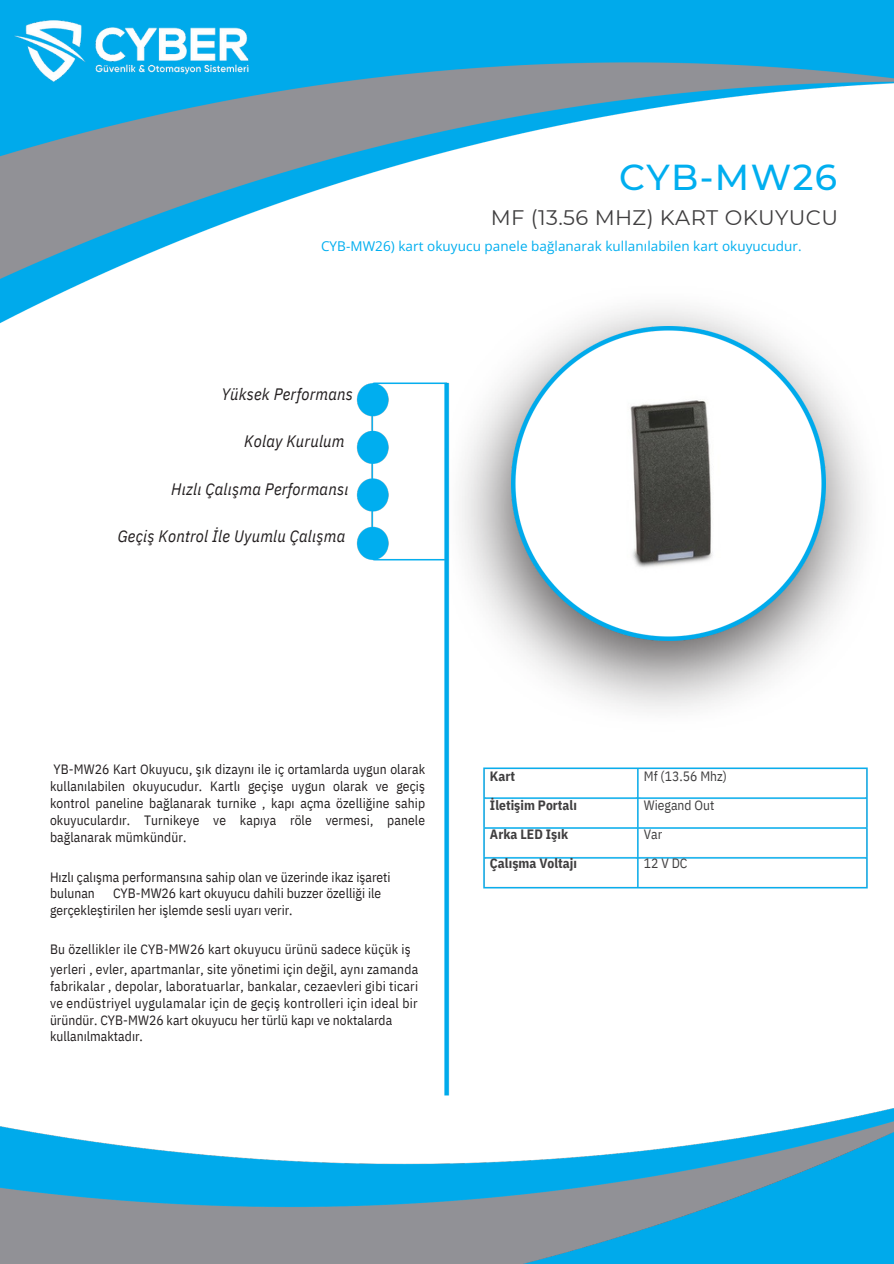
<style>
.page{position:relative;width:894px;height:1264px;background:#fff}
.page>*{position:absolute;margin:0;border:0;box-sizing:border-box;transform-origin:0 0}
.t1{font:500 36px "Montserrat";letter-spacing:.04em;color:#00aeef}
.t2{font:21px "Montserrat";letter-spacing:.02em;color:#3f3e3f}
.t3{font:italic 16.5px "IBM Plex Sans Cond";letter-spacing:.015em;color:#231f20}
.t4{font:13.5px/16.8px "IBM Plex Sans Cond";letter-spacing:.01em;color:#231f20;text-align:justify}
.t5{font:13.5px "Open Sans";letter-spacing:.005em;color:#00aeef}
.t6{font:700 13.5px/29.2px "IBM Plex Sans Cond";letter-spacing:.005em;color:#3f3e3f}
.t7{font:13.5px/29.2px "IBM Plex Sans Cond";letter-spacing:.005em;color:#3f3e3f}
</style>
<div class="page">
<img style="left:0;top:0;width:893px;height:324px">
<img style="left:0;top:731px;width:893px;height:532px">
<img style="left:442px;top:287px;width:443px;height:444px">
<img style="left:356px;top:375px;width:98px;height:193px">
<img style="left:511px;top:326px;width:314px;height:314px">
<img style="left:523px;top:1132px;width:369px;height:131px">
<img style="left:475px;top:760px;width:400px;height:135px">
<img style="left:0;top:7px;width:261px;height:91px">
<p class="t1" style="left:619px;top:155px;width:219px">CYB-MW26</p>
<p class="t2" style="left:490px;top:204px;width:348px">MF (13.56 MHZ) KART OKUYUCU</p>
<p class="t5" style="left:321px;top:236px;width:482px">CYB-MW26) kart okuyucu panele bağlanarak kullanılabilen kart okuyucudur.</p>
<p class="t3" style="left:221px;top:383px;width:133px">Yüksek Performans</p>
<p class="t3" style="left:244px;top:430px;width:102px">Kolay Kurulum</p>
<p class="t3" style="left:171px;top:478px;width:178px">Hızlı Çalışma Performansı</p>
<p class="t3" style="left:118px;top:525px;width:229px">Geçiş Kontrol İle Uyumlu Çalışma</p>
<p class="t4" style="left:50px;top:760px;width:376px">YB-MW26 Kart Okuyucu, şık dizaynı ile iç ortamlarda uygun olarak kullanılabilen okuyucudur. Kartlı geçişe uygun olarak ve geçiş kontrol paneline bağlanarak turnike , kapı açma özelliğine sahip okuyuculardır. Turnikeye ve kapıya röle vermesi, panele bağlanarak mümkündür.</p>
<h1 class="t4" style="left:50px;top:868px;width:342px">Hızlı çalışma performansına sahip olan ve üzerinde ikaz işareti</h1>
<p class="t4" style="left:50px;top:885px;width:46px">bulunan</p>
<p class="t4" style="left:113px;top:885px;width:270px">CYB-MW26 kart okuyucu dahili buzzer özelliği ile</p>
<p class="t4" style="left:50px;top:901px;width:244px">gerçekleştirilen her işlemde sesli uyarı verir.</p>
<p class="t4" style="left:50px;top:940px;width:362px">Bu özellikler ile CYB-MW26 kart okuyucu ürünü sadece küçük iş</p>
<p class="t4" style="left:50px;top:960px;width:369px">yerleri , evler, apartmanlar, site yönetimi için değil, aynı zamanda</p>
<p class="t4" style="left:50px;top:977px;width:369px">fabrikalar , depolar, laboratuarlar, bankalar, cezaevleri gibi ticari</p>
<p class="t4" style="left:50px;top:994px;width:369px">ve endüstriyel uygulamalar için de geçiş kontrolleri için ideal bir</p>
<h2 class="t4" style="left:50px;top:1011px;width:344px">üründür. CYB-MW26 kart okuyucu her türlü kapı ve noktalarda</h2>
<h2 class="t4" style="left:50px;top:1027px;width:94px">kullanılmaktadır.</h2>
<h2 class="t6" style="left:490px;top:761px;width:89px">Kart<br>İletişim Portalı<br>Arka LED Işık<br>Çalışma Voltajı</h2>
<h2 class="t7" style="left:643px;top:760px;width:85px">Mf (13.56 Mhz)<br>Wiegand Out<br>Var<br>12VDC</h2>
</div>
